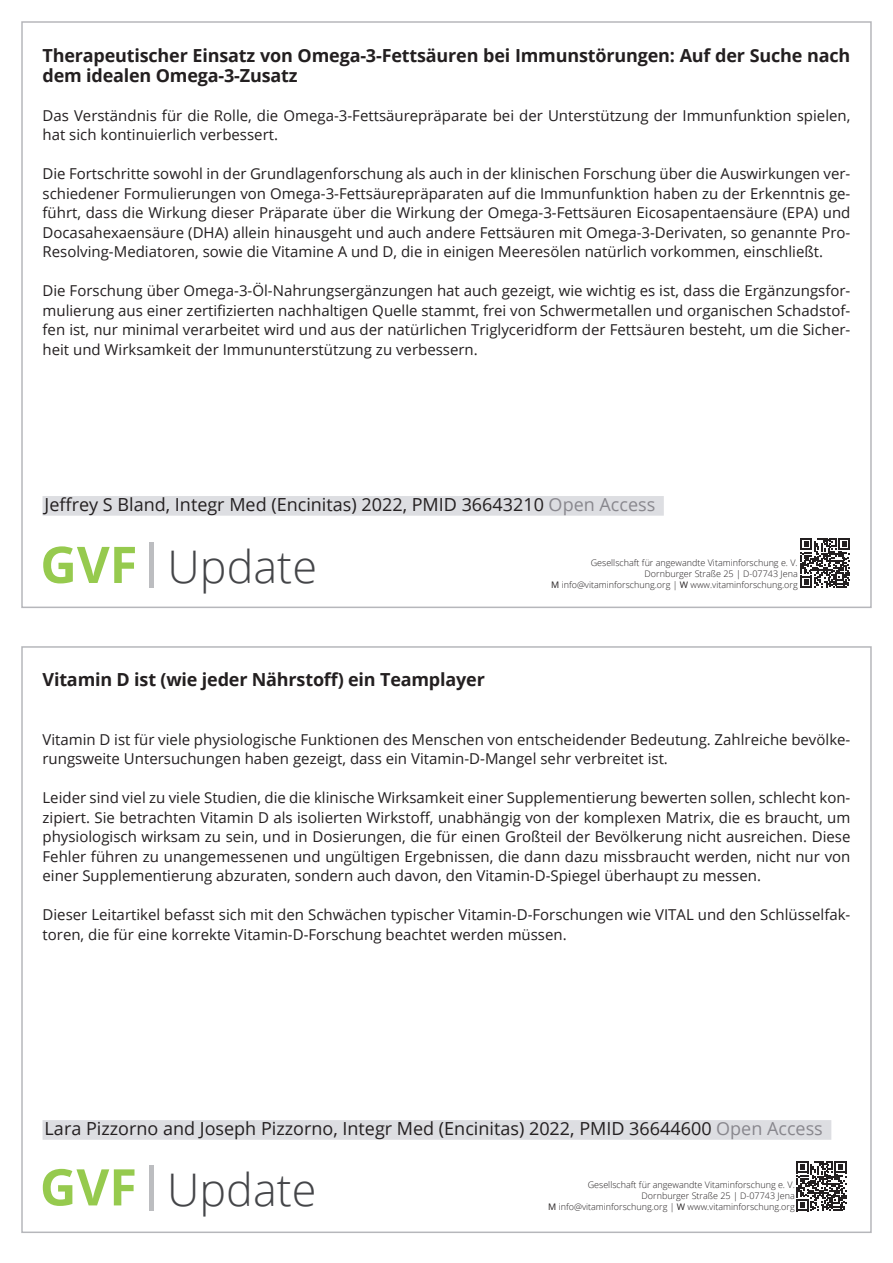
<style>
.page{position:relative;width:893px;height:1263px;background:#fff}
.page>*{position:absolute;margin:0;border:0;box-sizing:border-box;transform-origin:0 0}
.t1{font:300 45px "Open Sans";color:#444548}
.Update_1_Überschrift{font:700 18px/19.5px "Open Sans";letter-spacing:-.01em;color:#231f20}
.Update_1_Autor{font:18px "Open Sans";color:#231f20}
.Update_2_Text_mit_Ei{font:15px/19.5px "Open Sans";color:#231f20}
.t2{font:300 9px "Open Sans";color:#231f20}
.s1{color:#88878d}
.s2{font-weight:400}
</style>
<div class="page">
<svg style="left:43px;top:546px;width:92px;height:37px"></svg>
<hr style="left:150px;top:542px;width:4px;height:46px;background:#bcbdc0">
<svg style="left:800px;top:538px;width:50px;height:50px"></svg>
<svg style="left:43px;top:1169px;width:91px;height:37px"></svg>
<div style="left:149px;top:1165px;width:5px;height:45px;background:#bcbdc0"></div>
<svg style="left:797px;top:1161px;width:49px;height:50px"></svg>
<div style="left:43px;top:496px;width:621px;height:20px;background:#dddee2"></div>
<div style="left:43px;top:1120px;width:788px;height:20px;background:#dddee2"></div>
<p class="Update_1_Überschrift" style="left:43px;top:45px;width:809px">Therapeutischer Einsatz von Omega-3-Fettsäuren bei Immunstörungen: Auf der Suche nach dem idealen Omega-3-Zusatz</p>
<p class="Update_2_Text_mit_Ei" style="left:43px;top:105px;width:809px">Das Verständnis für die Rolle, die Omega-3-Fettsäurepräparate bei der Unterstützung der Immunfunktion spielen, hat sich kontinuierlich verbessert.</p>
<p class="Update_2_Text_mit_Ei" style="left:43px;top:163px;width:809px;text-align:justify">Die Fortschritte sowohl in der Grundlagenforschung als auch in der klinischen Forschung über die Auswirkungen ver&shy;schiedener Formulierungen von Omega-3-Fettsäurepräparaten auf die Immunfunktion haben zu der Erkenntnis ge&shy;führt, dass die Wirkung dieser Präparate über die Wirkung der Omega-3-Fettsäuren Eicosapentaensäure (EPA) und Docasahexaensäure (DHA) allein hinausgeht und auch andere Fettsäuren mit Omega-3-Derivaten, so genannte Pro-Resolving-Mediatoren, sowie die Vitamine A und D, die in einigen Meeresölen natürlich vorkommen, einschließt.</p>
<p class="Update_2_Text_mit_Ei" style="left:43px;top:280px;width:809px;text-align:justify">Die Forschung über Omega-3-Öl-Nahrungsergänzungen hat auch gezeigt, wie wichtig es ist, dass die Ergänzungsfor&shy;mulierung aus einer zertifizierten nachhaltigen Quelle stammt, frei von Schwermetallen und organischen Schadstof&shy;fen ist, nur minimal verarbeitet wird und aus der natürlichen Triglyceridform der Fettsäuren besteht, um die Sicher&shy;heit und Wirksamkeit der Immununterstützung zu verbessern.</p>
<p class="Update_1_Autor" style="left:45px;top:492px;width:612px">Jeffrey S Bland, Integr Med (Encinitas) 2022, PMID 36643210 <span class="s1">Open Access</span></p>
<p class="t1" style="left:168px;top:536px;width:151px">Update</p>
<p class="t2" style="left:591px;top:557px;width:209px">Gesellschaft für angewandte Vitaminforschung e. V.</p>
<p class="t2" style="left:645px;top:568px;width:155px">Dornburger Straße 25 | D-07743 Jena</p>
<p class="t2" style="left:551px;top:579px;width:248px"><span class="s2">M</span> info@vitaminforschung.org | <span class="s2">W</span> www.vitaminforschung.org</p>
<p class="Update_1_Überschrift" style="left:43px;top:669px;width:444px">Vitamin D ist (wie jeder Nährstoff) ein Teamplayer</p>
<p class="Update_2_Text_mit_Ei" style="left:43px;top:729px;width:809px">Vitamin D ist für viele physiologische Funktionen des Menschen von entscheidender Bedeutung. Zahlreiche bevölke&shy;rungsweite Untersuchungen haben gezeigt, dass ein Vitamin-D-Mangel sehr verbreitet ist.</p>
<p class="Update_2_Text_mit_Ei" style="left:43px;top:787px;width:809px;text-align:justify">Leider sind viel zu viele Studien, die die klinische Wirksamkeit einer Supplementierung bewerten sollen, schlecht kon&shy;zipiert. Sie betrachten Vitamin D als isolierten Wirkstoff, unabhängig von der komplexen Matrix, die es braucht, um physiologisch wirksam zu sein, und in Dosierungen, die für einen Großteil der Bevölkerung nicht ausreichen. Diese Fehler führen zu unangemessenen und ungültigen Ergebnissen, die dann dazu missbraucht werden, nicht nur von einer Supplementierung abzuraten, sondern auch davon, den Vitamin-D-Spiegel überhaupt zu messen.</p>
<p class="Update_2_Text_mit_Ei" style="left:43px;top:904px;width:809px">Dieser Leitartikel befasst sich mit den Schwächen typischer Vitamin-D-Forschungen wie VITAL und den Schlüsselfak&shy;toren, die für eine korrekte Vitamin-D-Forschung beachtet werden müssen.</p>
<p class="Update_1_Autor" style="left:45px;top:1116px;width:780px">Lara Pizzorno and Joseph Pizzorno, Integr Med (Encinitas) 2022, PMID 36644600 <span class="s1">Open Access</span></p>
<p class="t1" style="left:167px;top:1158px;width:151px">Update</p>
<p class="t2" style="left:588px;top:1179px;width:209px">Gesellschaft für angewandte Vitaminforschung e. V.</p>
<p class="t2" style="left:642px;top:1189px;width:155px">Dornburger Straße 25 | D-07743 Jena</p>
<p class="t2" style="left:548px;top:1200px;width:248px"><span class="s2">M</span> info@vitaminforschung.org | <span class="s2">W</span> www.vitaminforschung.org</p>
</div>
